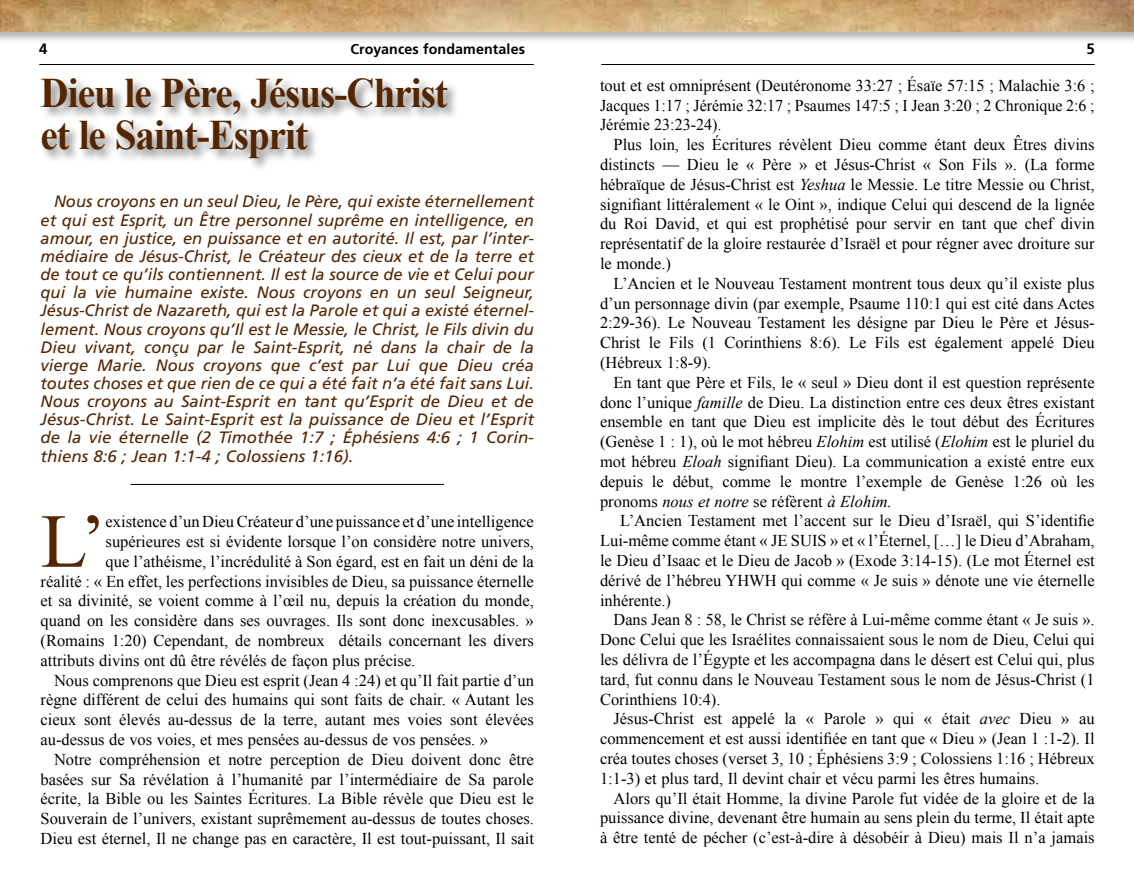
<style>
.page{position:relative;width:1134px;height:891px;background:#fff}
.page>*{position:absolute;margin:0;border:0;box-sizing:border-box;transform-origin:0 0}
.t1{font:76.35px "Times New Roman";color:#552500}
.t2{font:700 42px/42px "Times New Roman";letter-spacing:-.025em;color:#552500;scale:.93 1}
.t3{font:16.5px/19.8px "Times New Roman";color:#000;text-align:justify}
.t4{font:italic 16.5px/18.1px "Frutiger";color:#552500;text-align:justify}
.t5{font:700 15px "Frutiger";color:#000}
.t6{font:700 14.25px "Frutiger";letter-spacing:.01em;color:#000}
.s1{font-style:italic}
</style>
<div class="page">
<hr style="left:39px;top:64px;width:495px;height:1px;background:#000">
<hr style="left:601px;top:64px;width:494px;height:1px;background:#000">
<div style="left:0;top:0;width:1134px;height:44px;background:#000;opacity:.3"></div>
<img style="left:0;top:0;width:1134px;height:31px">
<hr style="left:131px;top:484px;width:313px;height:1px;background:#000">
<div style="left:40px;top:77px;width:421px;height:95px;background:#000;opacity:.5"></div>
<p class="t5" style="left:39px;top:40px;width:10px">4</p>
<p class="t6" style="left:350px;top:41px;width:176px">Croyances fondamentales</p>
<p class="t5" style="left:1086px;top:40px;width:10px">5</p>
<h2 class="t2" style="left:41px;top:70px;width:440px">Dieu le Père, Jésus-Christ et le Saint-Esprit</h2>
<p class="t3" style="left:600px;top:75px;width:496px">tout et est omniprésent (Deutéronome 33:27 ; Ésaïe 57:15 ; Malachie 3:6 ; Jacques 1:17 ; Jérémie 32:17 ; Psaumes 147:5 ; I Jean 3:20 ; 2 Chronique 2:6 ; Jérémie 23:23-24).</p>
<p class="t3" style="left:600px;top:134px;width:496px;text-indent:13px">Plus loin, les Écritures révèlent Dieu comme étant deux Êtres divins distincts — Dieu le « Père » et Jésus-Christ « Son Fils ». (La forme hébraïque de Jésus-Christ est <span class="s1">Yeshua</span> le Messie. Le titre Messie ou Christ, signifiant littéralement « le Oint », indique Celui qui descend de la lignée du Roi David, et qui est prophétisé pour servir en tant que chef divin représentatif de la gloire restaurée d’Israël et pour régner avec droiture sur le monde.)</p>
<p class="t3" style="left:600px;top:273px;width:496px;text-indent:13px">L’Ancien et le Nouveau Testament montrent tous deux qu’il existe plus d’un personnage divin (par exemple, Psaume 110:1 qui est cité dans Actes 2:29-36). Le Nouveau Testament les désigne par Dieu le Père et Jésus-Christ le Fils (1 Corinthiens 8:6). Le Fils est également appelé Dieu (Hébreux 1:8-9).</p>
<p class="t3" style="left:600px;top:372px;width:496px;text-indent:13px">En tant que Père et Fils, le « seul » Dieu dont il est question représente donc l’unique <span class="s1">famille</span> de Dieu. La distinction entre ces deux êtres existant ensemble en tant que Dieu est implicite dès le tout début des Écritures (Genèse 1 : 1), où le mot hébreu <span class="s1">Elohim</span> est utilisé (<span class="s1">Elohim</span> est le pluriel du mot hébreu <span class="s1">Eloah</span> signifiant Dieu). La communication a existé entre eux depuis le début, comme le montre l’exemple de Genèse 1:26 où les pronoms <span class="s1">nous et notre</span> se réfèrent <span class="s1">à Elohim.</span></p>
<p class="t3" style="left:600px;top:510px;width:496px;text-indent:20px">L’Ancien Testament met l’accent sur le Dieu d’Israël, qui S’identifie Lui-même comme étant « JE SUIS » et « l’Éternel, […] le Dieu d’Abraham, le Dieu d’Isaac et le Dieu de Jacob » (Exode 3:14-15). (Le mot Éternel est dérivé de l’hébreu YHWH qui comme « Je suis » dénote une vie éternelle inhérente.)</p>
<p class="t3" style="left:600px;top:609px;width:496px;text-indent:13px">Dans Jean 8 : 58, le Christ se réfère à Lui-même comme étant « Je suis ».<br>Donc Celui que les Israélites connaissaient sous le nom de Dieu, Celui qui les délivra de l’Égypte et les accompagna dans le désert est Celui qui, plus tard, fut connu dans le Nouveau Testament sous le nom de Jésus-Christ (1<br>Corinthiens 10:4).</p>
<p class="t3" style="left:600px;top:708px;width:496px;text-indent:13px">Jésus-Christ est appelé la « Parole » qui « était <span class="s1">avec</span> Dieu » au commencement et est aussi identifiée en tant que « Dieu » (Jean 1 :1-2). Il créa toutes choses (verset 3, 10 ; Éphésiens 3:9 ; Colossiens 1:16 ; Hébreux 1:1-3) et plus tard, Il devint chair et vécu parmi les êtres humains.</p>
<p class="t3" style="left:600px;top:788px;width:496px;text-indent:13px">Alors qu’Il était Homme, la divine Parole fut vidée de la gloire et de la puissance divine, devenant être humain au sens plein du terme, Il était apte à être tenté de pécher (c’est-à-dire à désobéir à Dieu) mais Il n’a jamais</p>
<p class="t4" style="left:41px;top:193px;width:495px;text-indent:13px">Nous croyons en un seul Dieu, le Père, qui existe éternellement et qui est Esprit, un Être personnel suprême en intelligence, en amour, en justice, en puissance et en autorité. Il est, par l’inter&shy;médiaire de Jésus-Christ, le Créateur des cieux et de la terre et de tout ce qu’ils contiennent. Il est la source de vie et Celui pour qui la vie humaine existe. Nous croyons en un seul Seigneur, Jésus-Christ de Nazareth, qui est la Parole et qui a existé éternel&shy;lement. Nous croyons qu’Il est le Messie, le Christ, le Fils divin du Dieu vivant, conçu par le Saint-Esprit, né dans la chair de la vierge Marie. Nous croyons que c’est par Lui que Dieu créa toutes choses et que rien de ce qui a été fait n’a été fait sans Lui.<br>Nous croyons au Saint-Esprit en tant qu’Esprit de Dieu et de Jésus-Christ. Le Saint-Esprit est la puissance de Dieu et l’Esprit de la vie éternelle (2 Timothée 1:7 ; Éphésiens 4:6 ; 1 Corin&shy;thiens 8:6 ; Jean 1:1-4 ; Colossiens 1:16).</p>
<h1 class="t1" style="left:41px;top:487px;width:67px">L’</h1>
<p class="t3" style="left:106px;top:511px;width:430px">existence d’un Dieu Créateur d’une puissance et d’une intelligence</p>
<p class="t3" style="left:106px;top:531px;width:430px">supérieures est si évidente lorsque l’on considère notre univers,</p>
<p class="t3" style="left:106px;top:551px;width:430px">que l’athéisme, l’incrédulité à Son égard, est en fait un déni de la</p>
<p class="t3" style="left:41px;top:571px;width:495px">réalité : « En effet, les perfections invisibles de Dieu, sa puissance éternelle</p>
<p class="t3" style="left:41px;top:590px;width:495px">et sa divinité, se voient comme à l’œil nu, depuis la création du monde,</p>
<p class="t3" style="left:41px;top:610px;width:495px">quand on les considère dans ses ouvrages. Ils sont donc inexcusables. »</p>
<p class="t3" style="left:41px;top:630px;width:495px">(Romains 1:20) Cependant, de nombreux détails concernant les divers</p>
<p class="t3" style="left:41px;top:650px;width:376px">attributs divins ont dû être révélés de façon plus précise.</p>
<p class="t3" style="left:54px;top:670px;width:481px">Nous comprenons que Dieu est esprit (Jean 4 :24) et qu’Il fait partie d’un</p>
<p class="t3" style="left:41px;top:689px;width:495px">règne différent de celui des humains qui sont faits de chair. « Autant les</p>
<p class="t3" style="left:41px;top:709px;width:495px">cieux sont élevés au-dessus de la terre, autant mes voies sont élevées</p>
<p class="t3" style="left:41px;top:729px;width:449px">au-dessus de vos voies, et mes pensées au-dessus de vos pensées. »</p>
<p class="t3" style="left:54px;top:749px;width:481px">Notre compréhension et notre perception de Dieu doivent donc être</p>
<p class="t3" style="left:41px;top:769px;width:495px">basées sur Sa révélation à l’humanité par l’intermédiaire de Sa parole</p>
<p class="t3" style="left:41px;top:788px;width:495px">écrite, la Bible ou les Saintes Écritures. La Bible révèle que Dieu est le</p>
<p class="t3" style="left:41px;top:808px;width:495px">Souverain de l’univers, existant suprêmement au-dessus de toutes choses.</p>
<p class="t3" style="left:41px;top:828px;width:495px">Dieu est éternel, Il ne change pas en caractère, Il est tout-puissant, Il sait</p>
</div>
